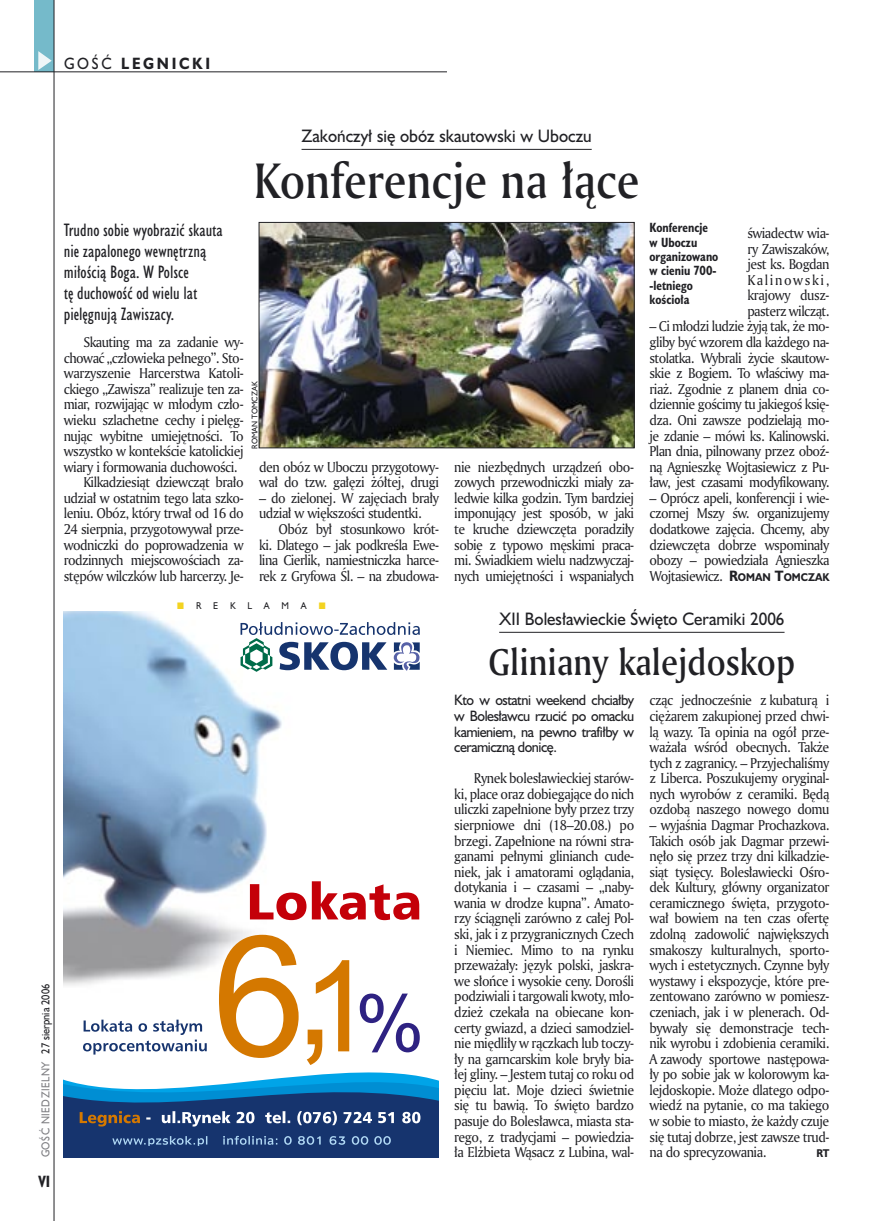
<style>
.page{position:relative;width:872px;height:1221px;background:#fff}
.page>*{position:absolute;margin:0;border:0;box-sizing:border-box;transform-origin:0 0}
._05a_tytyl_AmMd_32_pt{font:48px "Amerigo Md PL";color:#212125;scale:.9 1}
._05-9_tytyl_AmMd_24_pt{font:36px "Amerigo Md PL";color:#212125;scale:.9 1}
._06-4_lead_lokal_HuCn_11_pt{font:16.5px/21px "Humanst 521 Cn PL";color:#212125}
._04-3_nadtytul_lokal{font:16.5px "Humanst 521 PL";color:#212125;scale:.94 1}
._15a_temat_lewo{font:700 15px "Humanst 521 PL";letter-spacing:.2em;color:#212125;scale:.9 1}
._16_pagina_lewa{font:700 15px "Humanst 521 Cn PL";color:#212125;scale:.94 1}
._01_body_tekst{font:13.8px/15.6px "Amerigo PL";letter-spacing:-.04em;color:#212125;text-align:justify;scale:.94 1}
._06-5_lead_lokal_maly_Hu_9_pt{font:13.8px/15.6px "Humanst 521 PL";letter-spacing:-.035em;color:#212125;text-align:justify;scale:.94 1}
._09_podpis_zdjecia_HuCnB{font:700 12.3px/14.4px "Humanst 521 Cn PL";color:#212125;scale:.94 1}
._18a_data_lewa_GOSC{font:10.5px "Humanst 521 PL";letter-spacing:.05em;color:#7f7f83;scale:.9 1}
._18_data_lewa{font:10.5px "Humanst 521 PL";color:#212125;scale:.9 1}
._01_body_tekst-2{font:700 10.35px "Humanst 521 PL";color:#212125;scale:.9 1}
._19b_reklama_lewa{font:9px "Humanst 521 PL";color:#212125;scale:.94 1}
._09a_autor_zdjecia_Hu_5_pt{font:7.5px "Humanst 521 PL";color:#212125;scale:.94 1}
.s1{font-weight:400}
.s2{font-family:"Humanst 521 PL";font-weight:700}
.s3{font-family:"Humanst 521 PL";font-weight:700;font-size:10.35px}
</style>
<div class="page">
<div style="left:35px;top:0;width:19px;height:72px;background:#75baca"></div>
<svg style="left:38px;top:51px;width:14px;height:19px"></svg>
<hr style="left:54px;top:0;width:1px;height:1220px;background:#212125">
<hr style="left:0;top:72px;width:447px;height:1px;background:#212125">
<img style="left:64px;top:612px;width:230px;height:322px">
<svg style="left:240px;top:622px;width:180px;height:49px"></svg>
<div style="left:64px;top:1091px;width:375px;height:65px;background:#16346e"></div>
<svg style="left:112px;top:1135px;width:279px;height:10px"></svg>
<svg style="left:250px;top:881px;width:169px;height:39px"></svg>
<svg style="left:64px;top:934px;width:375px;height:192px"></svg>
<hr style="left:301px;top:149px;width:290px;height:1px;background:#212125">
<hr style="left:499px;top:632px;width:285px;height:1px;background:#212125">
<img style="left:261px;top:224px;width:371px;height:222px">
<div style="left:259px;top:222px;width:375px;height:226px;border:1px solid #212125"></div>
<p class="_15a_temat_lewo" style="left:64px;top:53px;width:164px"><span class="s1">GOŚĆ</span> LEGNICKI</p>
<p class="_18_data_lewa" style="left:38px;top:1053px;width:79px;rotate:-90deg">27 sierpnia 2006</p>
<p class="_18a_data_lewa_GOSC" style="left:38px;top:1157px;width:108px;rotate:-90deg">GOŚĆ NIEDZIELNY</p>
<p class="_16_pagina_lewa" style="left:38px;top:1170px;width:14px">VI</p>
<p class="_04-3_nadtytul_lokal" style="left:301px;top:125px;width:310px">Zakończył się obóz skautowski w Uboczu</p>
<p class="_05a_tytyl_AmMd_32_pt" style="left:254px;top:149px;width:430px">Konferencje na łące</p>
<p class="_06-4_lead_lokal_HuCn_11_pt" style="left:64px;top:219px;width:160px">Trudno sobie wyobrazić skauta nie zapalonego wewnętrzną miłością Boga. W Polsce<br>tę duchowość od wielu lat pielęgnują Zawiszacy.</p>
<p class="_01_body_tekst" style="left:64px;top:334px;width:193px;text-indent:20px">Skauting ma za zadanie wy&shy;chować „człowieka pełnego”. Sto&shy;warzyszenie Harcerstwa Katoli&shy;ckiego „Zawisza” realizuje ten za&shy;miar, rozwijając w młodym czło&shy;wieku szlachetne cechy i pielęg&shy;nując wybitne umiejętności. To wszystko w kontekście katolickiej wiary i formowania duchowości.</p>
<p class="_01_body_tekst" style="left:64px;top:474px;width:193px;text-indent:20px">Kilkadziesiąt dziewcząt brało udział w ostatnim tego lata szko&shy;leniu. Obóz, który trwał od 16 do 24 sierpnia, przygotowywał prze&shy;wodniczki do poprowadzenia w rodzinnych miejscowościach za&shy;stępów wilczków lub harcerzy. Je-</p>
<p class="_09a_autor_zdjecia_Hu_5_pt" style="left:250px;top:448px;width:73px;rotate:-90deg">ROMAN TOMCZAK</p>
<p class="_01_body_tekst" style="left:259px;top:458px;width:193px">den obóz w Uboczu przygotowy&shy;wał do tzw. gałęzi żółtej, drugi</p>
<p class="_01_body_tekst" style="left:259px;top:489px;width:193px">– do zielonej. W zajęciach brały udział w większości studentki.</p>
<p class="_01_body_tekst" style="left:259px;top:521px;width:193px;text-indent:20px">Obóz był stosunkowo krót&shy;ki. Dlatego – jak podkreśla Ewe&shy;lina Cierlik, namiestniczka harce&shy;rek z Gryfowa Śl. – na zbudowa-</p>
<p class="_01_body_tekst" style="left:454px;top:458px;width:193px">nie niezbędnych urządzeń obo&shy;zowych przewodniczki miały za&shy;ledwie kilka godzin. Tym bardziej imponujący jest sposób, w jaki te kruche dziewczęta poradziły sobie z typowo męskimi praca&shy;mi. Świadkiem wielu nadzwyczaj&shy;nych umiejętności i wspaniałych</p>
<p class="_09_podpis_zdjecia_HuCnB" style="left:649px;top:220px;width:75px">Konferencje w Uboczu organizowano w cieniu 700- -letniego kościoła</p>
<p class="_01_body_tekst" style="left:747px;top:225px;width:89px">świadectw wia&shy;ry Zawiszaków, jest ks. Bogdan Kalinowski, krajowy dusz&shy;pasterz wilcząt.</p>
<p class="_01_body_tekst" style="left:649px;top:318px;width:193px">– Ci młodzi ludzie żyją tak, że mo&shy;gliby być wzorem dla każdego na&shy;stolatka. Wybrali życie skautow&shy;skie z Bogiem. To właściwy ma&shy;riaż. Zgodnie z planem dnia co&shy;dziennie gościmy tu jakiegoś księ&shy;dza. Oni zawsze podzielają mo&shy;je zdanie – mówi ks. Kalinowski.<br>Plan dnia, pilnowany przez oboź&shy;ną Agnieszkę Wojtasiewicz z Pu&shy;ław, jest czasami modyfikowany.</p>
<p class="_01_body_tekst" style="left:649px;top:489px;width:193px">– Oprócz apeli, konferencji i wie&shy;czornej Mszy św. organizujemy dodatkowe zajęcia. Chcemy, aby dziewczęta dobrze wspominały obozy – powiedziała Agnieszka Wojtasiewicz. <span class="s2">R</span><span class="s3">OMAN</span> <span class="s2">T</span><span class="s3">OMCZAK</span></p>
<p class="_19b_reklama_lewa" style="left:196px;top:599px;width:7px">R</p>
<p class="_19b_reklama_lewa" style="left:213px;top:599px;width:7px">E</p>
<p class="_19b_reklama_lewa" style="left:230px;top:599px;width:8px">K</p>
<p class="_19b_reklama_lewa" style="left:247px;top:599px;width:6px">L</p>
<p class="_19b_reklama_lewa" style="left:264px;top:599px;width:8px">A</p>
<p class="_19b_reklama_lewa" style="left:281px;top:599px;width:9px">M</p>
<p class="_19b_reklama_lewa" style="left:301px;top:599px;width:8px">A</p>
<p class="_04-3_nadtytul_lokal" style="left:499px;top:607px;width:305px">XII Bolesławieckie Święto Ceramiki 2006</p>
<p class="_05-9_tytyl_AmMd_24_pt" style="left:488px;top:637px;width:342px">Gliniany kalejdoskop</p>
<p class="_06-5_lead_lokal_maly_Hu_9_pt" style="left:454px;top:692px;width:193px">Kto w ostatni weekend chciałby w Bolesławcu rzucić po omacku kamieniem, na pewno trafiłby w ceramiczną donicę.</p>
<p class="_01_body_tekst" style="left:454px;top:770px;width:193px;text-indent:20px">Rynek bolesławieckiej starów&shy;ki, place oraz dobiegające do nich uliczki zapełnione były przez trzy sierpniowe dni (18–20.08.) po brzegi. Zapełnione na równi stra&shy;ganami pełnymi glinianch cude&shy;niek, jak i amatorami oglądania, dotykania i – czasami – „naby&shy;wania w drodze kupna”. Amato&shy;rzy ściągnęli zarówno z całej Pol&shy;ski, jak i z przygranicznych Czech i Niemiec. Mimo to na rynku przeważały: język polski, jaskra&shy;we słońce i wysokie ceny. Dorośli podziwiali i targowali kwoty, mło&shy;dzież czekała na obiecane kon&shy;certy gwiazd, a dzieci samodziel&shy;nie międliły w rączkach lub toczy&shy;ły na garncarskim kole bryły bia&shy;łej gliny. – Jestem tutaj co roku od pięciu lat. Moje dzieci świetnie się tu bawią. To święto bardzo pasuje do Bolesławca, miasta sta&shy;rego, z tradycjami – powiedzia&shy;ła Elżbieta Wąsacz z Lubina, wal-</p>
<p class="_01_body_tekst" style="left:649px;top:692px;width:193px">cząc jednocześnie z kubaturą i ciężarem zakupionej przed chwi&shy;lą wazy. Ta opinia na ogół prze&shy;ważała wśród obecnych. Także tych z zagranicy. – Przyjechaliśmy z Liberca. Poszukujemy oryginal&shy;nych wyrobów z ceramiki. Będą ozdobą naszego nowego domu</p>
<p class="_01_body_tekst" style="left:649px;top:816px;width:193px">– wyjaśnia Dagmar Prochazkova.<br>Takich osób jak Dagmar przewi&shy;nęło się przez trzy dni kilkadzie&shy;siąt tysięcy. Bolesławiecki Ośro&shy;dek Kultury, główny organizator ceramicznego święta, przygoto&shy;wał bowiem na ten czas ofertę zdolną zadowolić największych smakoszy kulturalnych, sporto&shy;wych i estetycznych. Czynne były wystawy i ekspozycje, które pre&shy;zentowano zarówno w pomiesz&shy;czeniach, jak i w plenerach. Od&shy;bywały się demonstracje tech&shy;nik wyrobu i zdobienia ceramiki.<br>A zawody sportowe następowa&shy;ły po sobie jak w kolorowym ka&shy;lejdoskopie. Może dlatego odpo&shy;wiedź na pytanie, co ma takiego w sobie to miasto, że każdy czuje się tutaj dobrze, jest zawsze trud&shy;na do sprecyzowania.</p>
<p class="_01_body_tekst-2" style="left:816px;top:1146px;width:16px">RT</p>
</div>
